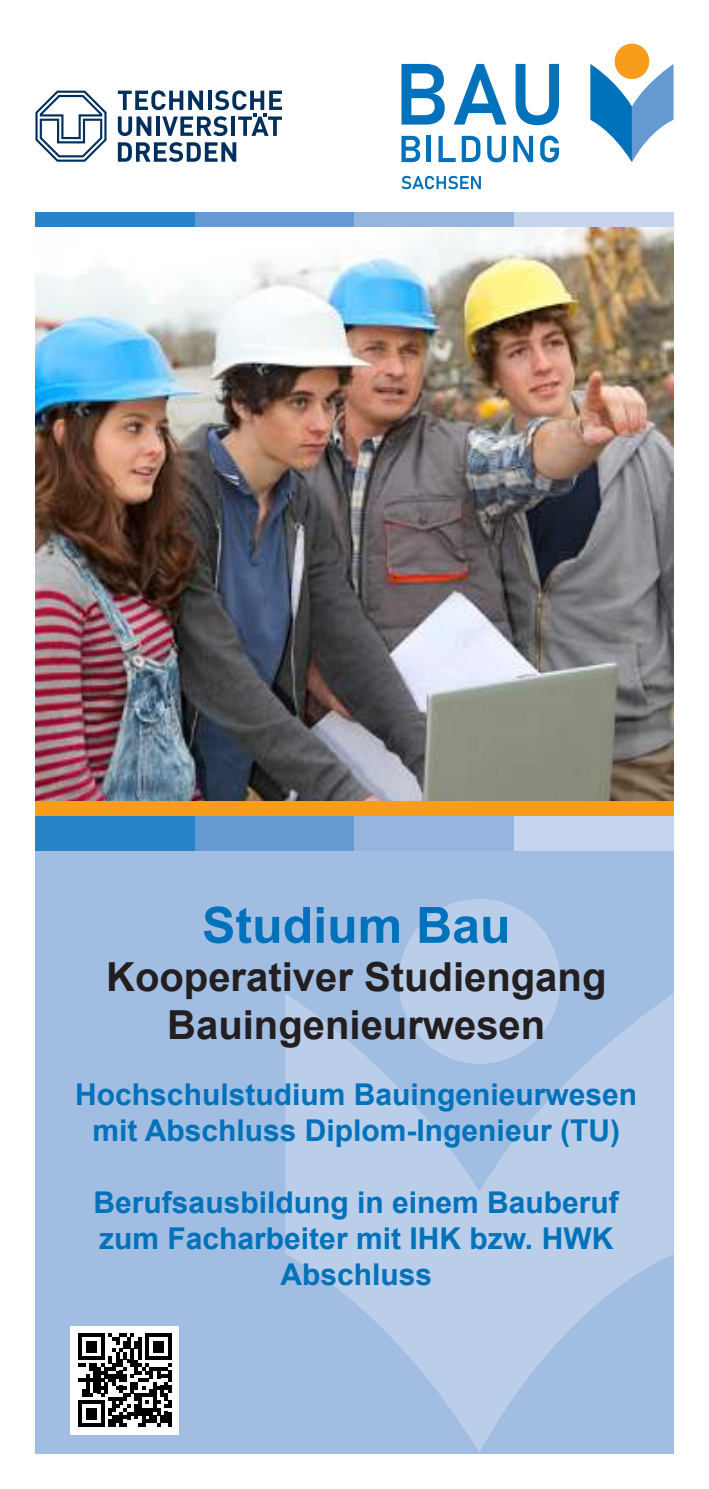
<style>
.page{position:relative;width:709px;height:1489px;background:#fff}
.page>*{position:absolute;margin:0;border:0;box-sizing:border-box;transform-origin:0 0}
.t1{font:700 50px "Arial";color:#0072bc}
.t2{font:700 40px/48px "Arial";color:#231f20;text-align:center}
.t3{font:700 30px/36px "Arial";color:#0072bc;text-align:center}
</style>
<div class="page">
<div style="left:35px;top:850px;width:638px;height:603px;background:#a2bde2"></div>
<svg style="left:285px;top:899px;width:388px;height:553px;fill:#bacde9"></svg>
<img style="left:35px;top:227px;width:638px;height:574px">
<div style="left:35px;top:815px;width:160px;height:35px;background:#2783c5"></div>
<div style="left:195px;top:815px;width:159px;height:35px;background:#6599d1"></div>
<div style="left:354px;top:815px;width:160px;height:35px;background:#95b5de"></div>
<div style="left:514px;top:815px;width:159px;height:35px;background:#c6d5ed"></div>
<div style="left:35px;top:801px;width:638px;height:14px;background:#f89c1c"></div>
<div style="left:35px;top:213px;width:160px;height:14px;background:#2783c5"></div>
<div style="left:195px;top:213px;width:159px;height:14px;background:#6599d1"></div>
<div style="left:354px;top:213px;width:160px;height:14px;background:#95b5de"></div>
<div style="left:514px;top:213px;width:159px;height:14px;background:#c6d5ed"></div>
<svg style="left:118px;top:142px;width:118px;height:20px"></svg>
<svg style="left:118px;top:90px;width:164px;height:46px"></svg>
<svg style="left:35px;top:91px;width:72px;height:71px"></svg>
<div style="left:71px;top:1325px;width:108px;height:108px;background:#fff"></div>
<svg style="left:78px;top:1333px;width:93px;height:93px"></svg>
<hr style="left:168px;top:1411px;width:3px;height:15px;background:#000">
<svg style="left:590px;top:64px;width:83px;height:98px"></svg>
<div style="left:614px;top:44px;width:35px;height:35px;background:#f89c1c;border-radius:50%"></div>
<svg style="left:401px;top:64px;width:44px;height:61px"></svg>
<svg style="left:454px;top:64px;width:52px;height:61px"></svg>
<svg style="left:515px;top:64px;width:44px;height:61px"></svg>
<svg style="left:401px;top:136px;width:19px;height:26px"></svg>
<div style="left:426px;top:136px;width:5px;height:26px;background:#0072bc"></div>
<svg style="left:438px;top:136px;width:17px;height:26px"></svg>
<svg style="left:487px;top:136px;width:19px;height:26px"></svg>
<svg style="left:462px;top:136px;width:18px;height:26px"></svg>
<svg style="left:513px;top:136px;width:20px;height:26px"></svg>
<svg style="left:540px;top:136px;width:19px;height:26px"></svg>
<svg style="left:401px;top:176px;width:80px;height:13px"></svg>
<h1 class="t1" style="left:202px;top:906px;width:310px">Studium Bau</h1>
<h2 class="t2" style="left:106px;top:956px;width:502px">Kooperativer Studiengang<br>Bauingenieurwesen</h2>
<p class="t3" style="left:75px;top:1079px;width:563px">Hochschulstudium Bauingenieurwesen mit Abschluss Diplom-Ingenieur (TU)</p>
<p class="t3" style="left:94px;top:1187px;width:527px">Berufsausbildung in einem Bauberuf zum Facharbeiter mit IHK bzw. HWK<br>Abschluss</p>
</div>
